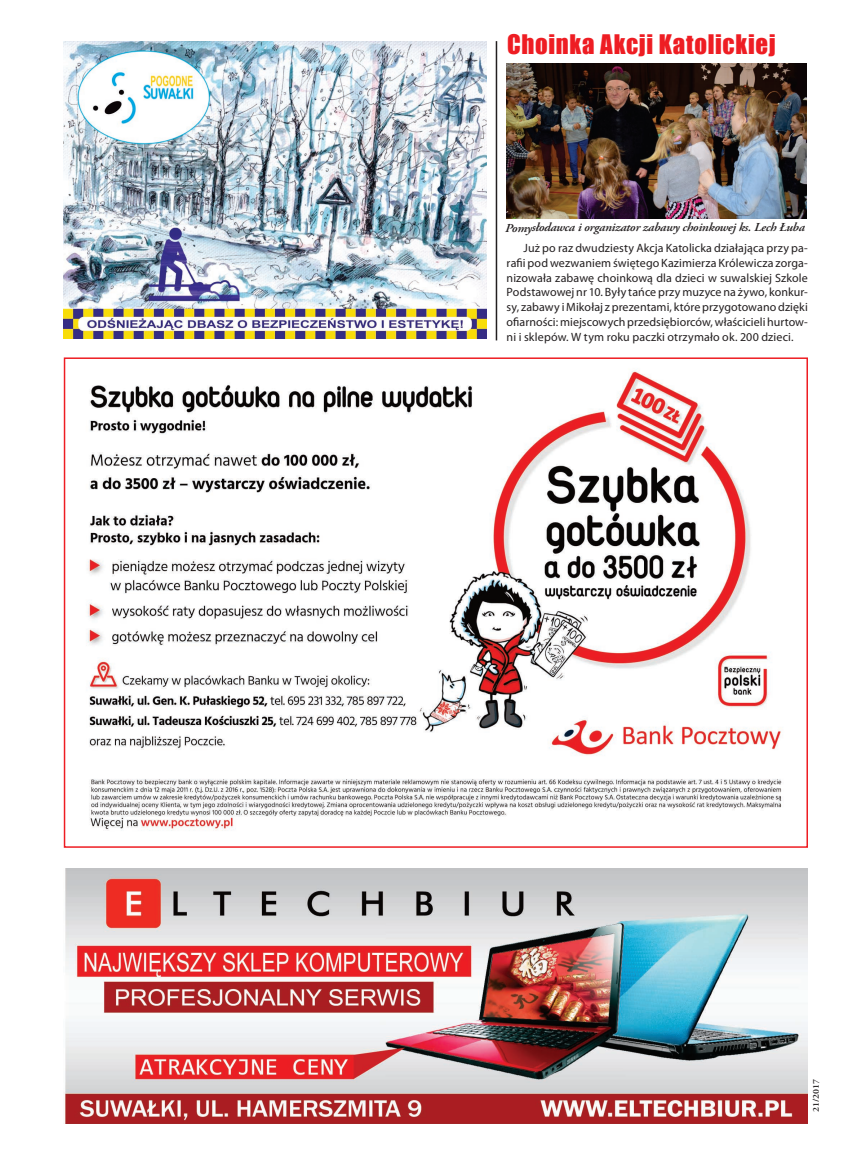
<style>
.page{position:relative;width:859px;height:1149px;background:#fff}
.page>*{position:absolute;margin:0;border:0;box-sizing:border-box;transform-origin:0 0}
._2_tytul_impact_22{font:24.75px "Impact";letter-spacing:.025em;color:#ee1d23}
._4_podpis{font:italic 600 12.15px "Adobe Garamond Pro";letter-spacing:-.02em;color:#231f20;scale:1.08 1}
._6_ramka{font:12px/14.7px "Myriad Pro";letter-spacing:.01em;color:#231f20;text-align:justify}
._1_tekst_bez_wcecia{font:600 8.85px "Adobe Garamond Pro";color:#231f20;scale:1.11 1}
</style>
<div class="page">
<img style="left:86px;top:370px;width:696px;height:461px">
<div style="left:64px;top:357px;width:744px;height:490px;border:2px solid #ee1d23"></div>
<img style="left:65px;top:868px;width:743px;height:255px">
<img style="left:64px;top:41px;width:422px;height:298px">
<img style="left:506px;top:64px;width:300px;height:155px">
<hr style="left:496px;top:41px;width:1px;height:299px;background:#231f20">
<p class="_2_tytul_impact_22" style="left:507px;top:25px;width:270px">Choinka Akcji Katolickiej</p>
<p class="_4_podpis" style="left:505px;top:220px;width:279px">Pomysłodawca i organizator zabawy choinkowej ks. Lech Łuba</p>
<p class="_6_ramka" style="left:507px;top:241px;width:303px;text-indent:17px">Już po raz dwudziesty Akcja Katolicka działająca przy pa&shy;rafii pod wezwaniem świętego Kazimierza Królewicza zorga&shy;nizowała zabawę choinkową dla dzieci w suwalskiej Szkole Podstawowej nr 10. Były tańce przy muzyce na żywo, konkur&shy;sy, zabawy i Mikołaj z prezentami, które przygotowano dzięki ofiarności: miejscowych przedsiębiorców, właścicieli hurtow&shy;ni i sklepów. W tym roku paczki otrzymało ok. 200 dzieci.</p>
<p class="_1_tekst_bez_wcecia" style="left:811px;top:1111px;width:31px;rotate:-90deg">21/2017</p>
</div>
